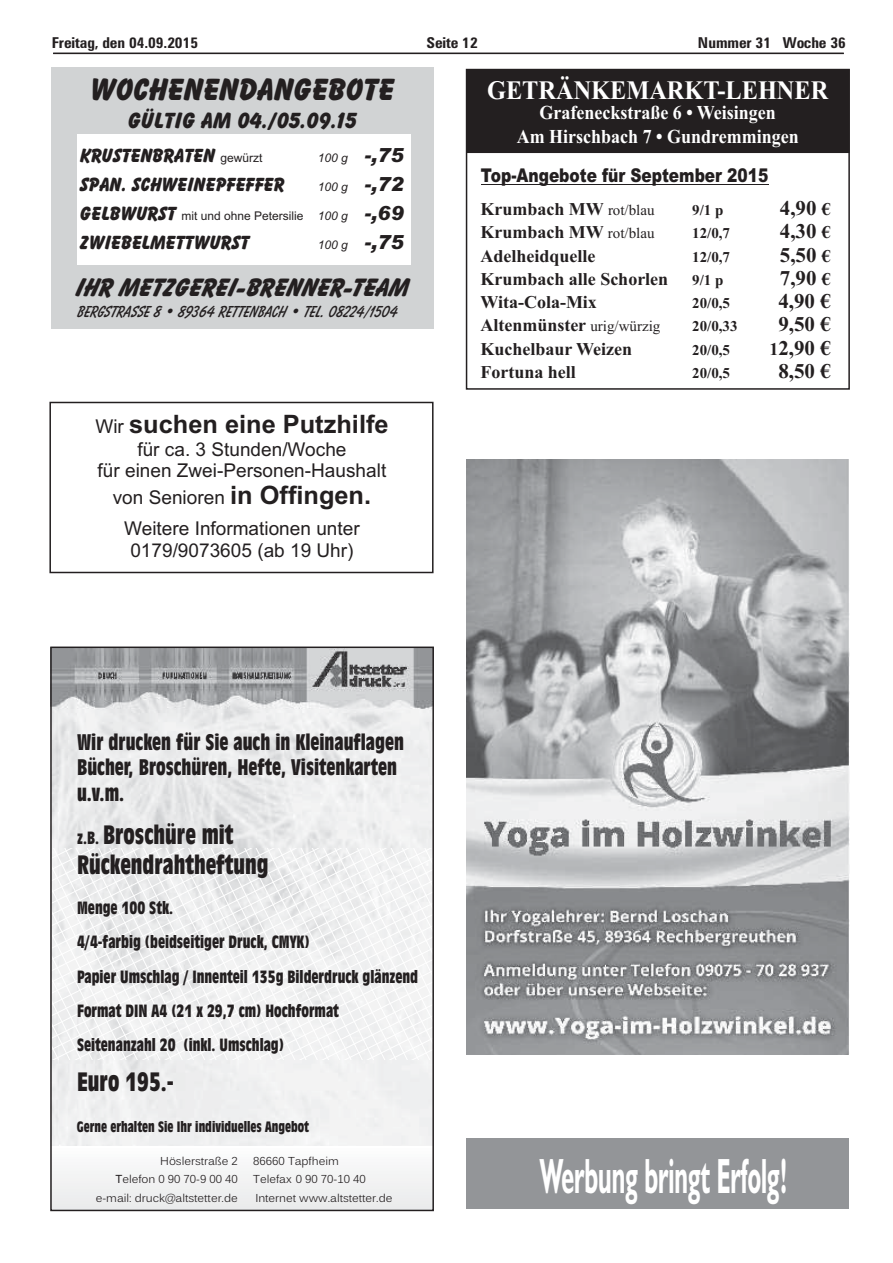
<style>
.page{position:relative;width:893px;height:1263px;background:#fff}
.page>*{position:absolute;margin:0;border:0;box-sizing:border-box;transform-origin:0 0}
.t1{font:700 49.65px "Humanist 521 BT";color:#fff;scale:.48 1}
.t2{font:800 31.5px "Balloon BT";color:#231f20}
.t3{font:700 26.7px "Times New Roman";color:#fff;scale:.91 1}
.t4{font:italic 800 25.8px "Balloon BT";color:#231f20}
.t5{font:700 25.35px "Arial";color:#231f20}
.t6{font:700 condensed 25.05px/30px "Incised 901 BT";color:#231f20}
.t7{font:800 22.5px "Balloon BT";color:#231f20}
.t8{font:700 condensed 21.15px/25.5px "Incised 901 BT";color:#231f20}
.t9{font:700 21px "Times New Roman";color:#231f20}
.t10{font:700 19.65px/24px "Times New Roman";color:#fff;text-align:center;scale:.91 1}
.t11{font:800 19.5px "Balloon BT";color:#231f20}
.t12{font:19.05px/21.3px "Arial";color:#231f20;text-align:center}
.t13{font:italic 900 18.9px "Arial";color:#231f20;scale:.81 1}
.t14{font:700 18px "Times New Roman";color:#231f20}
.t15{font:700 condensed 16.65px/34.3px "Incised 901 BT";color:#231f20}
.t16{font:italic 700 16.35px "Balloon BT";color:#231f20}
.t17{font:700 15px "Times New Roman";color:#231f20}
.t18{font:700 condensed 15px "Zurich BT";letter-spacing:-.005em;color:#231f20;scale:1.04 1}
.t19{font:700 condensed 14.1px "Incised 901 BT";color:#231f20}
.t20{font:12px "Arial";color:#231f20}
.t21{font:italic 12px "Arial";color:#231f20}
.t22{font:11.4px/18.5px "Kalinga";color:#231f20;text-align:right}
.s1{font-family:"Arial";font-weight:400;font-size:12px}
.s2{font-weight:900;font-size:19.5px}
.s3{font-family:"Balloon BT";font-weight:800;font-size:19.5px}
.s4{font-style:italic}
.s5{font-weight:900;font-style:italic;font-size:19.5px}
.s6{font-weight:400;font-size:19.05px}
.s7{font-weight:700;font-size:25.35px}
.s8{font-weight:400;font-size:15px}
.s9{font-size:18px}
.s10{font-size:16.65px}
.s11{font-family:"Arial"}
</style>
<div class="page">
<hr style="left:53px;top:53px;width:791px;height:1px;background:#231f20">
<div style="left:51px;top:67px;width:383px;height:261px;background:#d1d3d4"></div>
<div style="left:77px;top:134px;width:334px;height:131px;background:#fff"></div>
<div style="left:49px;top:402px;width:384px;height:171px;border:2px solid #231f20"></div>
<div style="left:466px;top:69px;width:384px;height:321px;border:2px solid #231f20"></div>
<hr style="left:481px;top:184px;width:287px;height:1px;background:#231f20">
<div style="left:466px;top:70px;width:383px;height:83px;background:#231f20"></div>
<img style="left:466px;top:460px;width:383px;height:595px">
<svg style="left:52px;top:848px;width:380px;height:212px"></svg>
<img style="left:52px;top:649px;width:380px;height:61px">
<div style="left:51px;top:1146px;width:382px;height:64px;background:#f3f3f3"></div>
<div style="left:466px;top:1139px;width:383px;height:70px;background:#939598"></div>
<p class="t18" style="left:52px;top:37px;width:142px">Freitag, den 04.09.2015</p>
<p class="t18" style="left:426px;top:37px;width:51px">Seite 12</p>
<p class="t18" style="left:698px;top:37px;width:144px">Nummer 31 Woche 36</p>
<h2 class="t2" style="left:90px;top:70px;width:306px">wochenendangebote</h2>
<h3 class="t7" style="left:128px;top:107px;width:230px">gültig am 04./05.09.15</h3>
<p class="t11" style="left:80px;top:144px;width:184px">Krustenbraten <span class="s1">gewürzt</span></p>
<p class="t21" style="left:318px;top:151px;width:87px">100 g <span class="s2">-,75</span></p>
<p class="t11" style="left:80px;top:173px;width:206px">Span. Schweinepfeffer</p>
<p class="t21" style="left:318px;top:180px;width:87px">100 g <span class="s2">-,72</span></p>
<p class="t20" style="left:80px;top:211px;width:325px"><span class="s3">Gelbwurst</span> mit und ohne Petersilie <span class="s4">100 g</span> <span class="s5">-,69</span></p>
<p class="t11" style="left:80px;top:231px;width:171px">zwiebelmettwurst</p>
<p class="t21" style="left:318px;top:238px;width:87px">100 g <span class="s2">-,75</span></p>
<h3 class="t4" style="left:75px;top:272px;width:335px">IHR METZGEREI-BRENNER-TEAM</h3>
<p class="t16" style="left:77px;top:302px;width:322px">BERGSTRAßE 8 • 89364 RETTENBACH • TEL. 08224/1504</p>
<h3 class="t5" style="left:95px;top:415px;width:295px"><span class="s6">Wir</span> suchen eine Putzhilfe</h3>
<p class="t12" style="left:98px;top:440px;width:290px">für ca. 3 Stunden/Woche<br>für einen Zwei-Personen-Haushalt</p>
<p class="t12" style="left:113px;top:483px;width:260px;line-height:31.5px">von Senioren <span class="s7">in Offingen.<br></span>Weitere Informationen unter</p>
<p class="t12" style="left:130px;top:541px;width:225px">0179/9073605 (ab 19 Uhr)</p>
<h3 class="t3" style="left:487px;top:81px;width:376px">GETRÄNKEMARKT-LEHNER</h3>
<p class="t10" style="left:517px;top:103px;width:311px">Grafeneckstraße 6 • Weisingen<br>Am Hirschbach 7 • Gundremmingen</p>
<p class="t13" style="left:481px;top:165px;width:357px">Top-Angebote für September 2015</p>
<p class="t14" style="left:480px;top:203px;width:176px">Krumbach MW <span class="s8">rot/blau</span></p>
<p class="t17" style="left:692px;top:205px;width:33px">9/1 p</p>
<p class="t9" style="left:780px;top:201px;width:52px">4,90 <span class="s9">€</span></p>
<p class="t14" style="left:480px;top:227px;width:176px">Krumbach MW <span class="s8">rot/blau</span></p>
<p class="t17" style="left:692px;top:228px;width:39px">12/0,7</p>
<p class="t9" style="left:780px;top:225px;width:52px">4,30 <span class="s9">€</span></p>
<p class="t14" style="left:480px;top:250px;width:116px">Adelheidquelle</p>
<p class="t17" style="left:692px;top:252px;width:39px">12/0,7</p>
<p class="t9" style="left:780px;top:248px;width:52px">5,50 <span class="s9">€</span></p>
<p class="t14" style="left:480px;top:273px;width:189px">Krumbach alle Schorlen</p>
<p class="t17" style="left:692px;top:275px;width:33px">9/1 p</p>
<p class="t9" style="left:780px;top:271px;width:52px">7,90 <span class="s9">€</span></p>
<p class="t14" style="left:480px;top:296px;width:118px">Wita-Cola-Mix</p>
<p class="t17" style="left:692px;top:298px;width:39px">20/0,5</p>
<p class="t9" style="left:778px;top:294px;width:54px">4,90 €</p>
<p class="t14" style="left:480px;top:320px;width:182px">Altenmünster <span class="s8">urig/würzig</span></p>
<p class="t17" style="left:692px;top:321px;width:47px">20/0,33</p>
<p class="t9" style="left:778px;top:318px;width:54px">9,50 €</p>
<p class="t14" style="left:480px;top:343px;width:153px">Kuchelbaur Weizen</p>
<p class="t17" style="left:692px;top:345px;width:39px">20/0,5</p>
<p class="t9" style="left:769px;top:341px;width:63px"><span class="s9">1</span>2,90 €</p>
<p class="t14" style="left:480px;top:366px;width:97px">Fortuna hell</p>
<p class="t17" style="left:692px;top:368px;width:39px">20/0,5</p>
<p class="t9" style="left:778px;top:364px;width:54px">8,50 €</p>
<p class="t8" style="left:77px;top:731px;width:328px">Wir drucken für Sie auch in Kleinauflagen<br>Bücher, Broschüren, Hefte, Visitenkarten u.v.m.</p>
<h3 class="t6" style="left:77px;top:821px;width:193px"><span class="s10">z.B.</span> Broschüre mit<br>Rückendrahtheftung</h3>
<p class="t15" style="left:77px;top:892px;width:343px">Menge 100 Stk.<br>4/4-farbig (beidseitiger Druck, CMYK)<br>Papier Umschlag / Innenteil 135g Bilderdruck glänzend Format DIN A4 (21 x 29,7 cm) Hochformat Seitenanzahl 20 (inkl. Umschlag)</p>
<h3 class="t6" style="left:77px;top:1068px;width:98px">Euro 195.-</h3>
<p class="t19" style="left:77px;top:1121px;width:234px">Gerne erhalten Sie Ihr individuelles Angebot</p>
<p class="t22" style="left:96px;top:1151px;width:144px">Höslerstraße 2<br><span class="s11">T</span>elefon 0 90 70-9 00 40 e-mail: druck@altstetter.de</p>
<p class="t22" style="left:253px;top:1151px;width:141px;text-align:left">86660 Tapfheim<br>Telefax 0 90 70-10 40<br>Internet www.altstetter.de</p>
<h1 class="t1" style="left:540px;top:1159px;width:518px">Werbung bringt Erfolg!</h1>
</div>
